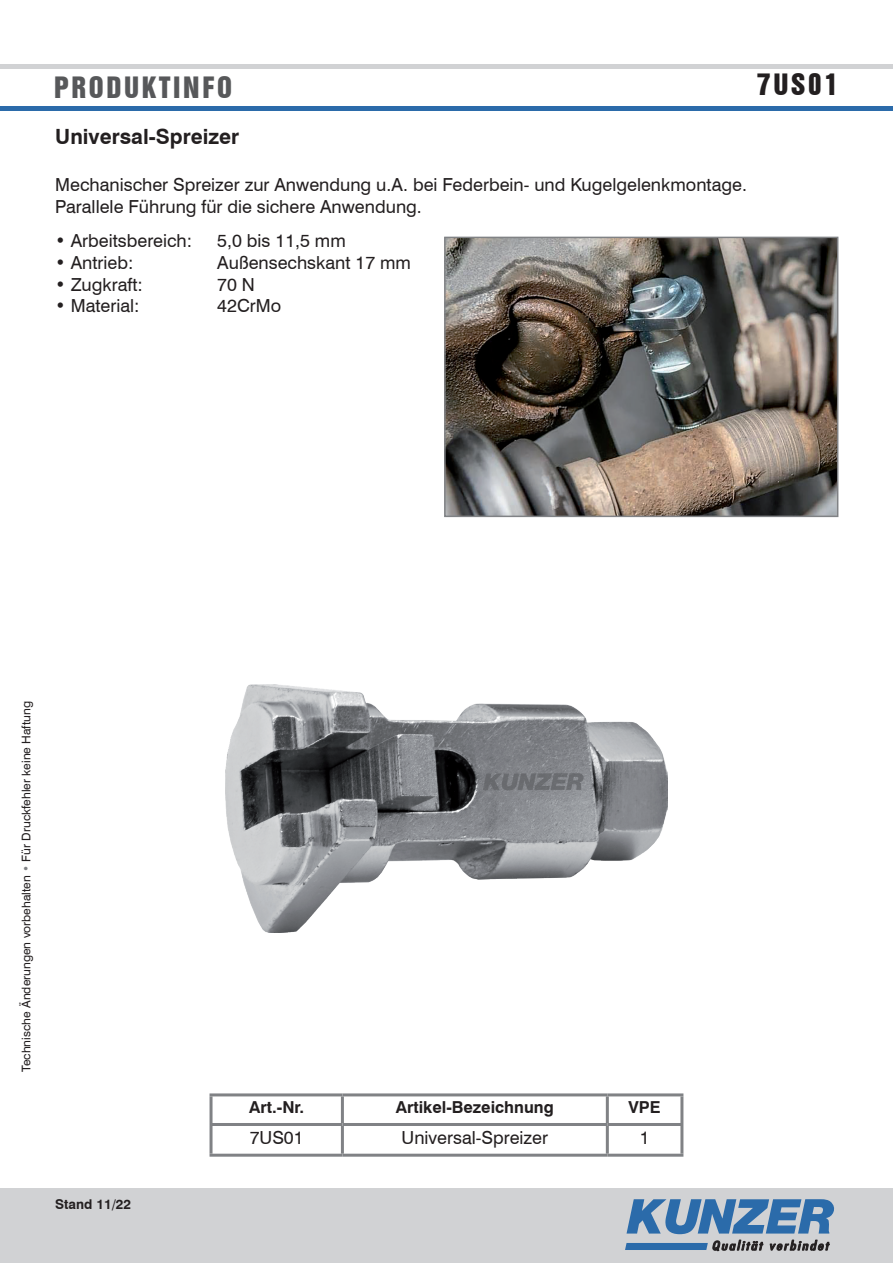
<style>
.page{position:relative;width:893px;height:1263px;background:#fff}
.page>*{position:absolute;margin:0;border:0;box-sizing:border-box;transform-origin:0 0}
.t1{font:27px "Swiss 921 BT Regular A";letter-spacing:.1em;color:#57585a}
.t2{font:27px "Swiss 921 BT Regular A";letter-spacing:.1em;color:#231f20}
.t3{font:700 21px "Swiss 721 BT";color:#231f20}
.t4{font:18px/21.8px "Swiss 721 BT";color:#231f20}
.t5{font:700 16.5px "Swiss 721 BT";color:#231f20}
.t6{font:700 13.5px "Swiss 721 BT";color:#231f20}
.t7{font:12px "Swiss 721 BT";color:#231f20}
.s1{font-stretch:condensed}
.s2{font-stretch:condensed;color:#808285}
</style>
<div class="page">
<div style="left:0;top:1188px;width:893px;height:75px;background:#d1d2d4"></div>
<hr style="left:0;top:65px;width:893px;height:4px;background:#d1d2d4">
<div style="left:0;top:106px;width:893px;height:5px;background:#2b6baa"></div>
<svg style="left:626px;top:1199px;width:208px;height:35px"></svg>
<svg style="left:625px;top:1240px;width:205px;height:11px"></svg>
<hr style="left:210px;top:1093px;width:132px;height:3px;background:#808285">
<hr style="left:210px;top:1096px;width:3px;height:27px;background:#808285">
<hr style="left:342px;top:1093px;width:265px;height:3px;background:#808285">
<hr style="left:341px;top:1096px;width:3px;height:27px;background:#808285">
<hr style="left:607px;top:1093px;width:76px;height:3px;background:#808285">
<hr style="left:606px;top:1096px;width:3px;height:27px;background:#808285">
<hr style="left:680px;top:1096px;width:3px;height:27px;background:#808285">
<hr style="left:210px;top:1123px;width:132px;height:3px;background:#808285">
<hr style="left:210px;top:1126px;width:3px;height:28px;background:#808285">
<hr style="left:342px;top:1123px;width:265px;height:3px;background:#808285">
<hr style="left:341px;top:1126px;width:3px;height:28px;background:#808285">
<hr style="left:607px;top:1123px;width:76px;height:3px;background:#808285">
<hr style="left:606px;top:1126px;width:3px;height:28px;background:#808285">
<hr style="left:680px;top:1126px;width:3px;height:28px;background:#808285">
<hr style="left:210px;top:1154px;width:132px;height:3px;background:#808285">
<hr style="left:342px;top:1154px;width:265px;height:3px;background:#808285">
<hr style="left:607px;top:1154px;width:76px;height:3px;background:#808285">
<img style="left:226px;top:685px;width:441px;height:247px">
<img style="left:447px;top:240px;width:388px;height:274px">
<div style="left:444px;top:237px;width:394px;height:280px;border:2px solid #808285"></div>
<h1 class="t1" style="left:54px;top:69px;width:180px">PRODUKTINFO</h1>
<p class="t3" style="left:55px;top:121px;width:185px">Universal-Spreizer</p>
<p class="t4" style="left:55px;top:173px;width:693px">Mechanischer Spreizer zur Anwendung u.A. bei Federbein- und Kugelgelenkmontage.<br>Parallele Führung für die sichere Anwendung.</p>
<p class="t4" style="left:55px;top:229px;width:138px"><span class="s1">•</span> Arbeitsbereich:</p>
<p class="t4" style="left:217px;top:229px;width:130px">5,0 bis 11,5 mm</p>
<p class="t4" style="left:55px;top:251px;width:80px"><span class="s1">•</span> Antrieb:</p>
<p class="t4" style="left:217px;top:251px;width:195px">Außensechskant 17 mm</p>
<p class="t4" style="left:55px;top:273px;width:89px"><span class="s1">•</span> Zugkraft:</p>
<p class="t4" style="left:217px;top:273px;width:39px">70 N</p>
<p class="t4" style="left:55px;top:294px;width:86px"><span class="s1">•</span> Material:</p>
<p class="t4" style="left:217px;top:294px;width:65px">42CrMo</p>
<h1 class="t2" style="left:757px;top:67px;width:82px">7US01</h1>
<p class="t7" style="left:18px;top:1071px;width:372px;rotate:-90deg">Technische Änderungen vorbehalten <span class="s2">•</span> Für Druckfehler keine Haftung</p>
<p class="t6" style="left:55px;top:1195px;width:77px">Stand 11/22</p>
<p class="t5" style="left:249px;top:1096px;width:56px">Art.-Nr.</p>
<p class="t5" style="left:396px;top:1096px;width:159px">Artikel-Bezeichnung</p>
<p class="t5" style="left:629px;top:1096px;width:34px">VPE</p>
<p class="t4" style="left:250px;top:1126px;width:56px">7US01</p>
<p class="t4" style="left:402px;top:1126px;width:148px">Universal-Spreizer</p>
<p class="t4" style="left:640px;top:1126px;width:11px">1</p>
</div>
